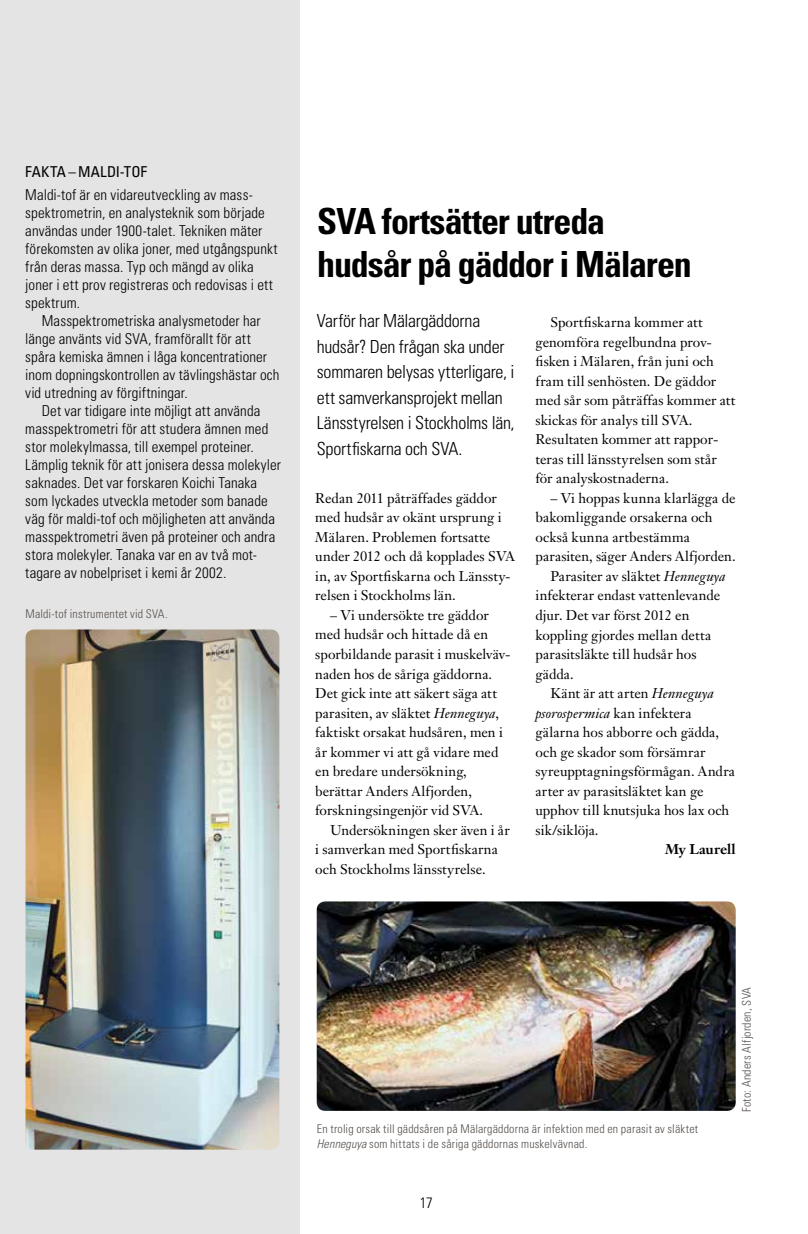
<style>
.page{position:relative;width:808px;height:1234px;background:#fff}
.page>*{position:absolute;margin:0;border:0;box-sizing:border-box;transform-origin:0 0}
.t1{font:700 condensed 36px/43.2px "Univers LT Std";letter-spacing:-.035em;color:#000}
.t2{font:300 condensed 18px/25.5px "Univers LT Std";letter-spacing:-.01em;color:#000}
.t3{font:300 condensed 15px/18px "Univers LT Std";letter-spacing:.005em;color:#000}
.t4{font:condensed 15px "Univers LT Std";color:#000}
.t5{font:13.95px/19.5px "Janson Text LT Std";letter-spacing:.005em;color:#000}
.t6{font:italic 13.95px "Janson Text LT Std";letter-spacing:.005em;color:#000}
.t7{font:700 13.95px "Janson Text LT Std";color:#000}
.t8{font:300 condensed 12px/15px "Univers LT Std";letter-spacing:.015em;color:#57514d}
.s1{font-style:italic}
.s2{font-style:normal}
</style>
<div class="page">
<div style="left:0;top:0;width:299px;height:1233px;background:#e5e4e4"></div>
<img style="left:26px;top:629px;width:253px;height:520px">
<img style="left:317px;top:901px;width:419px;height:209px">
<p class="t4" style="left:25px;top:162px;width:16px">FAKTA</p>
<p class="t4" style="left:68px;top:162px;width:78px">– MALDI-TOF</p>
<p class="t3" style="left:25px;top:185px;width:254px">Maldi-tof är en vidareutveckling av mas - spektrometrin, en analysteknik som började användas under 1900-talet. Tekniken mäter förekomsten av olika joner, med utgångspunkt från deras massa. Typ och mängd av olika joner i ett prov registreras och redovisas i ett spektrum.</p>
<p class="t3" style="left:25px;top:311px;width:256px;text-indent:16px">Masspektrometriska analysmetoder har länge använts vid SVA, framförallt för att spåra kemiska ämnen i låga koncentrationer inom dopningskontrollen av tävlingshästar och vid utredning av förgiftningar.</p>
<p class="t3" style="left:25px;top:401px;width:257px;text-indent:16px">Det var tidigare inte möjligt att använda masspektrometri för att studera ämnen med stor molekylmassa, till exempel proteiner.<br>Lämplig teknik för att jonisera dessa molekyler saknades. Det var forskaren Koichi Tanaka som lyckades utveckla metoder som banade väg för maldi-tof och möjligheten att använda masspektrometri även på proteiner och andra stora molekyler. Tanaka var en av två mot&shy;tagare av nobelpriset i kemi år 2002.</p>
<p class="t8" style="left:26px;top:606px;width:144px">Maldi-tof instrumentet vid SVA.</p>
<h1 class="t1" style="left:317px;top:199px;width:376px">SVA fortsätter utreda hudsår på gäddor i Mälaren</h1>
<p class="t5" style="left:535px;top:312px;width:202px;text-indent:15px">Sportfiskarna kommer att genomföra regelbundna prov&shy;fisken i Mälaren, från juni och fram till senhösten. De gäddor med sår som påträffas kommer att skickas för analys till SVA.<br>Resultaten kommer att rappor&shy;teras till länsstyrelsen som står för analyskostnaderna.</p>
<p class="t5" style="left:550px;top:488px;width:187px">– Vi hoppas kunna klarlägga de</p>
<p class="t5" style="left:535px;top:507px;width:179px">bakomliggande orsakerna och</p>
<p class="t5" style="left:535px;top:527px;width:156px">också kunna artbestämma</p>
<p class="t5" style="left:535px;top:546px;width:202px">parasiten, säger Anders Alfjorden.</p>
<p class="t5" style="left:550px;top:566px;width:177px">Parasiter av släktet <span class="s1">Henneguya</span></p>
<p class="t5" style="left:535px;top:585px;width:186px">infekterar endast vattenlevande</p>
<p class="t5" style="left:535px;top:605px;width:155px">djur. Det var först 2012 en</p>
<p class="t5" style="left:535px;top:624px;width:177px">koppling gjordes mellan detta</p>
<p class="t5" style="left:535px;top:644px;width:162px">parasitsläkte till hudsår hos</p>
<p class="t5" style="left:535px;top:663px;width:40px">gädda.</p>
<p class="t5" style="left:550px;top:683px;width:165px">Känt är att arten <span class="s1">Henneguya</span></p>
<p class="t6" style="left:535px;top:704px;width:158px">psorospermica <span class="s2">kan infektera</span></p>
<p class="t5" style="left:535px;top:722px;width:185px">gälarna hos abborre och gädda,</p>
<p class="t5" style="left:535px;top:741px;width:172px">och ge skador som försämrar</p>
<p class="t5" style="left:535px;top:761px;width:201px">syreupptagningsförmågan. Andra</p>
<p class="t5" style="left:535px;top:780px;width:170px">arter av parasitsläktet kan ge</p>
<p class="t5" style="left:535px;top:800px;width:195px">upphov till knutsjuka hos lax och</p>
<p class="t5" style="left:535px;top:819px;width:64px">sik/siklöja.</p>
<p class="t7" style="left:665px;top:840px;width:72px">My Laurell</p>
<p class="t2" style="left:317px;top:308px;width:199px">Varför har Mälargäddorna hudsår? Den frågan ska under sommaren belysas ytterligare, i ett samverkansprojekt mellan<br>Länsstyrelsen i Stockholms län,<br>Sportfiskarna och SVA.</p>
<p class="t5" style="left:315px;top:488px;width:201px">Redan 2011 påträffades gäddor med hudsår av okänt ursprung i<br>Mälaren. Problemen fortsatte under 2012 och då kopplades SVA in, av Sportfiskarna och Länssty&shy;relsen i Stockholms län.</p>
<p class="t5" style="left:315px;top:605px;width:197px;text-indent:15px">– Vi undersökte tre gäddor med hudsår och hittade då en sporbildande parasit i muskelväv&shy;naden hos de såriga gäddorna.<br>Det gick inte att säkert säga att parasiten, av släktet <span class="s1">Henneguya</span>, faktiskt orsakat hudsåren, men i år kommer vi att gå vidare med en bredare undersökning, berättar Anders Alfjorden, forskningsingenjör vid SVA.</p>
<p class="t5" style="left:315px;top:819px;width:196px;text-indent:15px">Undersökningen sker även i år i samverkan med Sportfiskarna och Stockholms länsstyrelse.</p>
<p class="t8" style="left:317px;top:1121px;width:383px">En trolig orsak till gäddsåren på Mälargäddorna är infektion med en parasit av släktet<br><span class="s1">Henneguya</span> som hittats i de såriga gäddornas muskelvävnad.</p>
<p class="t3" style="left:420px;top:1193px;width:14px">17</p>
<p class="t8" style="left:739px;top:1111px;width:127px;rotate:-90deg">Foto: Anders Alfjorden, SVA</p>
</div>
